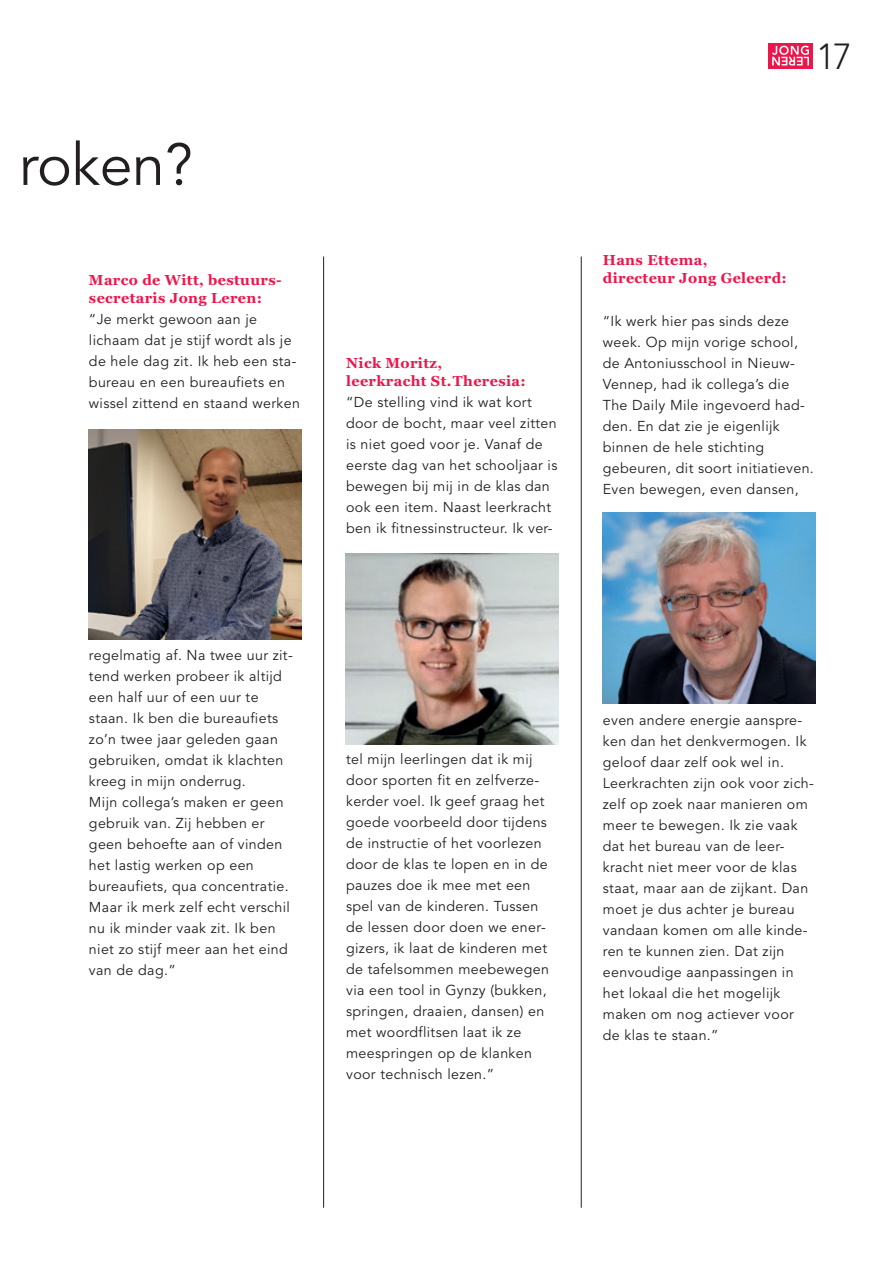
<style>
.page{position:relative;width:893px;height:1263px;background:#fff}
.page>*{position:absolute;margin:0;border:0;box-sizing:border-box;transform-origin:0 0}
.t1{font:58.8px "Avenir";letter-spacing:-.005em;color:#231f20}
.t2{font:300 36px "Avenir";color:#231f20}
.t3{font:700 14.4px/18px "Georgia";letter-spacing:.025em;color:#ed164b}
.t4{font:14.25px/21px "Avenir";letter-spacing:.025em;color:#231f20}
</style>
<div class="page">
<div style="left:768px;top:43px;width:45px;height:26px;background:#ed164b"></div>
<svg style="left:772px;top:46px;width:37px;height:19px"></svg>
<img style="left:603px;top:513px;width:212px;height:190px">
<img style="left:89px;top:430px;width:213px;height:209px">
<hr style="left:323px;top:256px;width:1px;height:952px;background:#231f20">
<hr style="left:581px;top:256px;width:1px;height:952px;background:#231f20">
<img style="left:346px;top:554px;width:213px;height:191px">
<h1 class="t1" style="left:19px;top:140px;width:176px">roken?</h1>
<p class="t3" style="left:89px;top:272px;width:194px">Marco de Witt, bestuurs - secretaris Jong Leren:</p>
<p class="t4" style="left:89px;top:310px;width:212px">“Je merkt gewoon aan je lichaam dat je stijf wordt als je de hele dag zit. Ik heb een sta&shy;bureau en een bureaufiets en wissel zittend en staand werken</p>
<p class="t4" style="left:89px;top:646px;width:205px">regelmatig af. Na twee uur zit&shy;tend werken probeer ik altijd een half uur of een uur te staan. Ik ben die bureaufiets zo’n twee jaar geleden gaan gebruiken, omdat ik klachten kreeg in mijn onderrug.<br>Mijn collega’s maken er geen gebruik van. Zij hebben er geen behoefte aan of vinden het lastig werken op een bureaufiets, qua concentratie.<br>Maar ik merk zelf echt verschil nu ik minder vaak zit. Ik ben niet zo stijf meer aan het eind van de dag.”</p>
<h2 class="t2" style="left:816px;top:41px;width:37px">17</h2>
<p class="t3" style="left:346px;top:355px;width:181px">Nick Moritz, leerkracht St. Theresia:</p>
<p class="t4" style="left:346px;top:393px;width:213px">“De stelling vind ik wat kort door de bocht, maar veel zitten is niet goed voor je. Vanaf de eerste dag van het schooljaar is bewegen bij mij in de klas dan ook een item. Naast leerkracht ben ik fitnessinstructeur. Ik ver-</p>
<p class="t3" style="left:603px;top:253px;width:186px">Hans Ettema,<br>directeur Jong Geleerd:</p>
<p class="t4" style="left:603px;top:312px;width:213px">“Ik werk hier pas sinds deze week. Op mijn vorige school, de Antoniusschool in Nieuw-<br>Vennep, had ik collega’s die<br>The Daily Mile ingevoerd had&shy;den. En dat zie je eigenlijk binnen de hele stichting gebeuren, dit soort initiatieven.<br>Even bewegen, even dansen,</p>
<p class="t4" style="left:346px;top:750px;width:204px">tel mijn leerlingen dat ik mij door sporten fit en zelfverze&shy;kerder voel. Ik geef graag het goede voorbeeld door tijdens de instructie of het voorlezen door de klas te lopen en in de pauzes doe ik mee met een spel van de kinderen. Tussen de lessen door doen we ener&shy;gizers, ik laat de kinderen met de tafelsommen meebewegen via een tool in Gynzy (bukken, springen, draaien, dansen) en met woordflitsen laat ik ze meespringen op de klanken voor technisch lezen.”</p>
<p class="t4" style="left:603px;top:711px;width:213px">even andere energie aanspre&shy;ken dan het denkvermogen. Ik geloof daar zelf ook wel in.<br>Leerkrachten zijn ook voor zich&shy;zelf op zoek naar manieren om meer te bewegen. Ik zie vaak dat het bureau van de leer&shy;kracht niet meer voor de klas staat, maar aan de zijkant. Dan moet je dus achter je bureau vandaan komen om alle kinde&shy;ren te kunnen zien. Dat zijn eenvoudige aanpassingen in het lokaal die het mogelijk maken om nog actiever voor de klas te staan.”</p>
</div>
